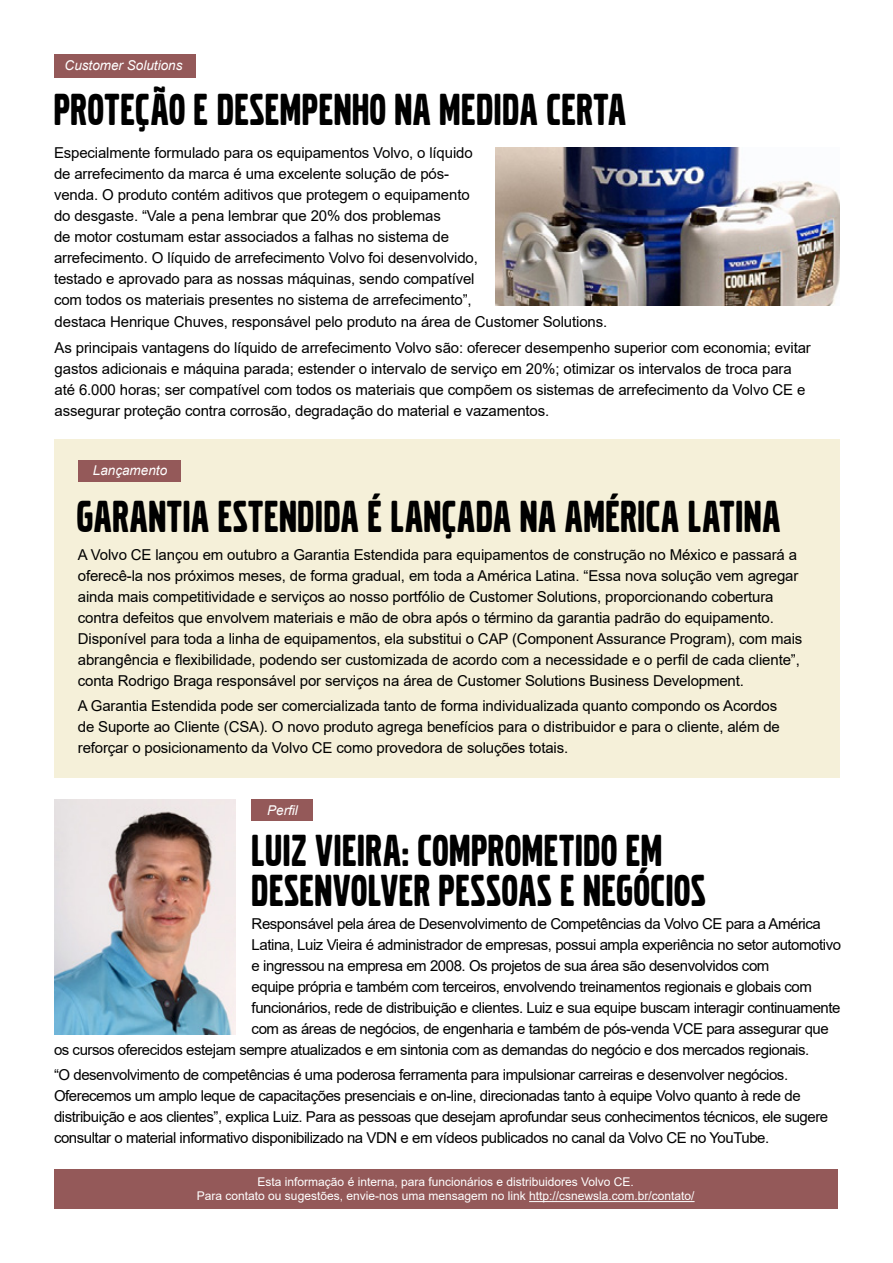
<style>
.page{position:relative;width:893px;height:1263px;background:#fff}
.page>*{position:absolute;margin:0;border:0;box-sizing:border-box;transform-origin:0 0}
.t1{font:46.5px/40.5px "Volvo Broad";letter-spacing:.02em;color:#000}
.t2{font:15px/21px "Arial";letter-spacing:-.01em;color:#000}
.t3{font:15px/21px "Arial";letter-spacing:-.03em;color:#000}
.t4{font:italic 13.5px "Arial";color:#fff}
.t5{font:12px/14.4px "Arial";color:#fff;text-align:center}
</style>
<div class="page">
<div style="left:252px;top:800px;width:61px;height:21px;background:#945959"></div>
<div style="left:54px;top:439px;width:786px;height:339px;background:#f5f0d9"></div>
<div style="left:78px;top:460px;width:102px;height:22px;background:#945959"></div>
<img style="left:54px;top:800px;width:181px;height:234px">
<div style="left:54px;top:1169px;width:783px;height:40px;background:#945959"></div>
<hr style="left:529px;top:1201px;width:166px;height:1px;background:#fff">
<div style="left:54px;top:54px;width:142px;height:23px;background:#945959"></div>
<img style="left:495px;top:147px;width:345px;height:158px">
<p class="t4" style="left:65px;top:57px;width:119px">Customer Solutions</p>
<h1 class="t1" style="left:54px;top:88px;width:573px">PROTEÇÃO E DESEMPENHO NA MEDIDA CERTA</h1>
<p class="t2" style="left:54px;top:142px;width:555px">Especialmente formulado para os equipamentos Volvo, o líquido<br>de arrefecimento da marca é uma excelente solução de pós-<br>venda. O produto contém aditivos que protegem o equipamento<br>do desgaste. “Vale a pena lembrar que 20% dos problemas<br>de motor costumam estar associados a falhas no sistema de<br>arrefecimento. O líquido de arrefecimento Volvo foi desenvolvido,<br>testado e aprovado para as nossas máquinas, sendo compatível<br>com todos os materiais presentes no sistema de arrefecimento”,<br>destaca Henrique Chuves, responsável pelo produto na área de Customer Solutions.</p>
<p class="t2" style="left:55px;top:337px;width:758px">As principais vantagens do líquido de arrefecimento Volvo são: oferecer desempenho superior com economia; evitar gastos adicionais e máquina parada; estender o intervalo de serviço em 20%; otimizar os intervalos de troca para até 6.000 horas; ser compatível com todos os materiais que compõem os sistemas de arrefecimento da Volvo CE e assegurar proteção contra corrosão, degradação do material e vazamentos.</p>
<p class="t4" style="left:93px;top:462px;width:76px">Lançamento</p>
<h1 class="t1" style="left:77px;top:495px;width:705px">GARANTIA ESTENDIDA É LANÇADA NA AMÉRICA LATINA</h1>
<p class="t2" style="left:78px;top:544px;width:726px">A Volvo CE lançou em outubro a Garantia Estendida para equipamentos de construção no México e passará a oferecê-la nos próximos meses, de forma gradual, em toda a América Latina. “Essa nova solução vem agregar ainda mais competitividade e serviços ao nosso portfólio de Customer Solutions, proporcionando cobertura contra defeitos que envolvem materiais e mão de obra após o término da garantia padrão do equipamento.<br>Disponível para toda a linha de equipamentos, ela substitui o CAP (Component Assurance Program), com mais abrangência e flexibilidade, podendo ser customizada de acordo com a necessidade e o perfil de cada cliente”, conta Rodrigo Braga responsável por serviços na área de Customer Solutions Business Development.</p>
<p class="t2" style="left:78px;top:695px;width:703px">A Garantia Estendida pode ser comercializada tanto de forma individualizada quanto compondo os Acordos de Suporte ao Cliente (CSA). O novo produto agrega benefícios para o distribuidor e para o cliente, além de reforçar o posicionamento da Volvo CE como provedora de soluções totais.</p>
<p class="t4" style="left:267px;top:801px;width:32px">Perfil</p>
<h1 class="t1" style="left:252px;top:828px;width:456px">LUIZ VIEIRA: COMPROMETIDO EM<br>DESENVOLVER PESSOAS E NEGÓCIOS</h1>
<p class="t3" style="left:252px;top:913px;width:591px">Responsável pela área de Desenvolvimento de Competências da Volvo CE para a América Latina, Luiz Vieira é administrador de empresas, possui ampla experiência no setor automotivo e ingressou na empresa em 2008. Os projetos de sua área são desenvolvidos com<br>equipe própria e também com terceiros, envolvendo treinamentos regionais e globais com funcionários, rede de distribuição e clientes. Luiz e sua equipe buscam interagir continuamente com as áreas de negócios, de engenharia e também de pós-venda VCE para assegurar que</p>
<p class="t3" style="left:54px;top:1037px;width:757px;line-height:25.2px">os cursos oferecidos estejam sempre atualizados e em sintonia com as demandas do negócio e dos mercados regionais. “O desenvolvimento de competências é uma poderosa ferramenta para impulsionar carreiras e desenvolver negócios.</p>
<p class="t3" style="left:54px;top:1085px;width:776px">Oferecemos um amplo leque de capacitações presenciais e on-line, direcionadas tanto à equipe Volvo quanto à rede de distribuição e aos clientes”, explica Luiz. Para as pessoas que desejam aprofundar seus conhecimentos técnicos, ele sugere consultar o material informativo disponibilizado na VDN e em vídeos publicados no canal da Volvo CE no YouTube.</p>
<p class="t5" style="left:197px;top:1174px;width:499px">Esta informação é interna, para funcionários e distribuidores Volvo CE.<br>Para contato ou sugestões, envie-nos uma mensagem no link http://csnewsla.com.br/contato/</p>
</div>
